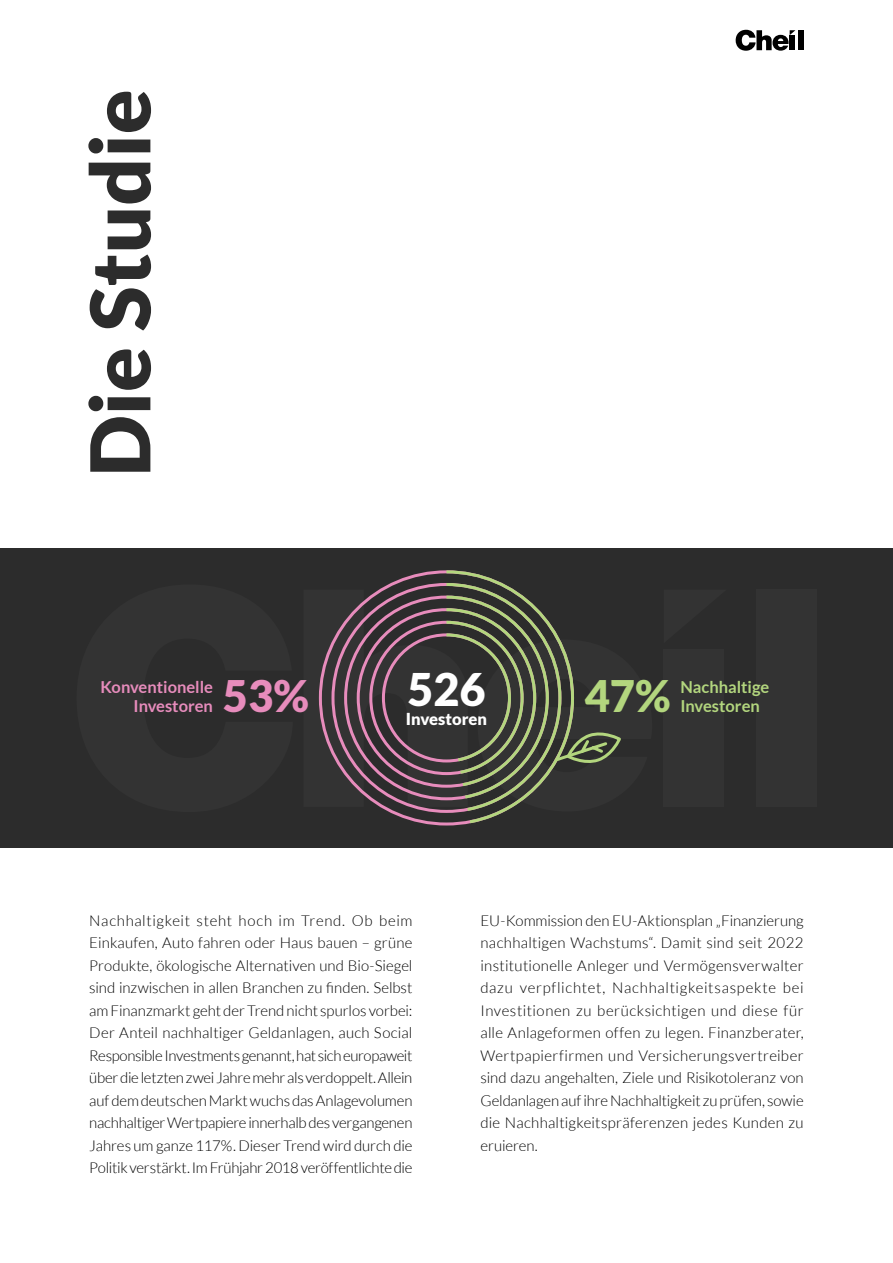
<style>
.page{position:relative;width:893px;height:1263px;background:#fff}
.page>*{position:absolute;margin:0;border:0;box-sizing:border-box;transform-origin:0 0}
.t1{font:900 82.5px "Lato";color:#2c2c2c}
.t2{font:900 45px "Lato";color:#fff}
.t3{font:900 43.5px "Lato";color:#e78cbc}
.t4{font:900 43.5px "Lato";color:#b3d67e}
.t5{font:700 16.5px/19.8px "Lato";color:#e78cbc;text-align:right}
.t6{font:700 16.5px/19.8px "Lato";color:#b3d67e}
.t7{font:900 16.5px "Lato";color:#fff}
.t8{font:300 15px/22.5px "Lato";letter-spacing:-.005em;color:#000;text-align:justify}
</style>
<div class="page">
<div style="left:0;top:549px;width:893px;height:299px;background:#2c2c2c"></div>
<div style="left:664px;top:649px;width:60px;height:158px;background:#333"></div>
<div style="left:756px;top:590px;width:60px;height:217px;background:#333"></div>
<svg style="left:318px;top:570px;width:303px;height:255px"></svg>
<div style="left:798px;top:30px;width:6px;height:20px;background:#000"></div>
<svg style="left:736px;top:30px;width:59px;height:21px"></svg>
<h1 class="t1" style="left:72px;top:477px;width:389px;rotate:-90deg">Die Studie</h1>
<p class="t5" style="left:100px;top:676px;width:114px">Konventionelle<br>Investoren</p>
<h2 class="t2" style="left:407px;top:663px;width:80px">526</h2>
<p class="t7" style="left:406px;top:710px;width:83px">Investoren</p>
<h3 class="t3" style="left:223px;top:671px;width:88px">53%</h3>
<h3 class="t4" style="left:585px;top:671px;width:88px">47%</h3>
<p class="t6" style="left:680px;top:676px;width:91px">Nachhaltige<br>Investoren</p>
<p class="t8" style="left:89px;top:909px;width:325px">Nachhaltigkeit steht hoch im Trend. Ob beim Einkaufen, Auto fahren oder Haus bauen – grüne Produkte, ökologische Alternativen und Bio-Siegel sind inzwischen in allen Branchen zu finden. Selbst am Finanzmarkt geht der Trend nicht spurlos vorbei:<br>Der Anteil nachhaltiger Geldanlagen, auch Social Responsible Investments genannt, hat sich europaweit über die letzten zwei Jahre mehr als verdoppelt. Allein auf dem deutschen Markt wuchs das Anlagevolumen nachhaltiger Wertpapiere innerhalb des vergangenen Jahres um ganze 117%. Dieser Trend wird durch die Politik verstärkt. Im Frühjahr 2018 veröffentlichte die</p>
<p class="t8" style="left:480px;top:909px;width:325px">EU-Kommission den EU-Aktionsplan „Finanzierung nachhaltigen Wachstums“. Damit sind seit 2022 institutionelle Anleger und Vermögensverwalter dazu verpflichtet, Nachhaltigkeitsaspekte bei Investitionen zu berücksichtigen und diese für alle Anlageformen offen zu legen. Finanzberater, Wertpapierfirmen und Versicherungsvertreiber sind dazu angehalten, Ziele und Risikotoleranz von Geldanlagen auf ihre Nachhaltigkeit zu prüfen, sowie die Nachhaltigkeitspräferenzen jedes Kunden zu eruieren.</p>
</div>
